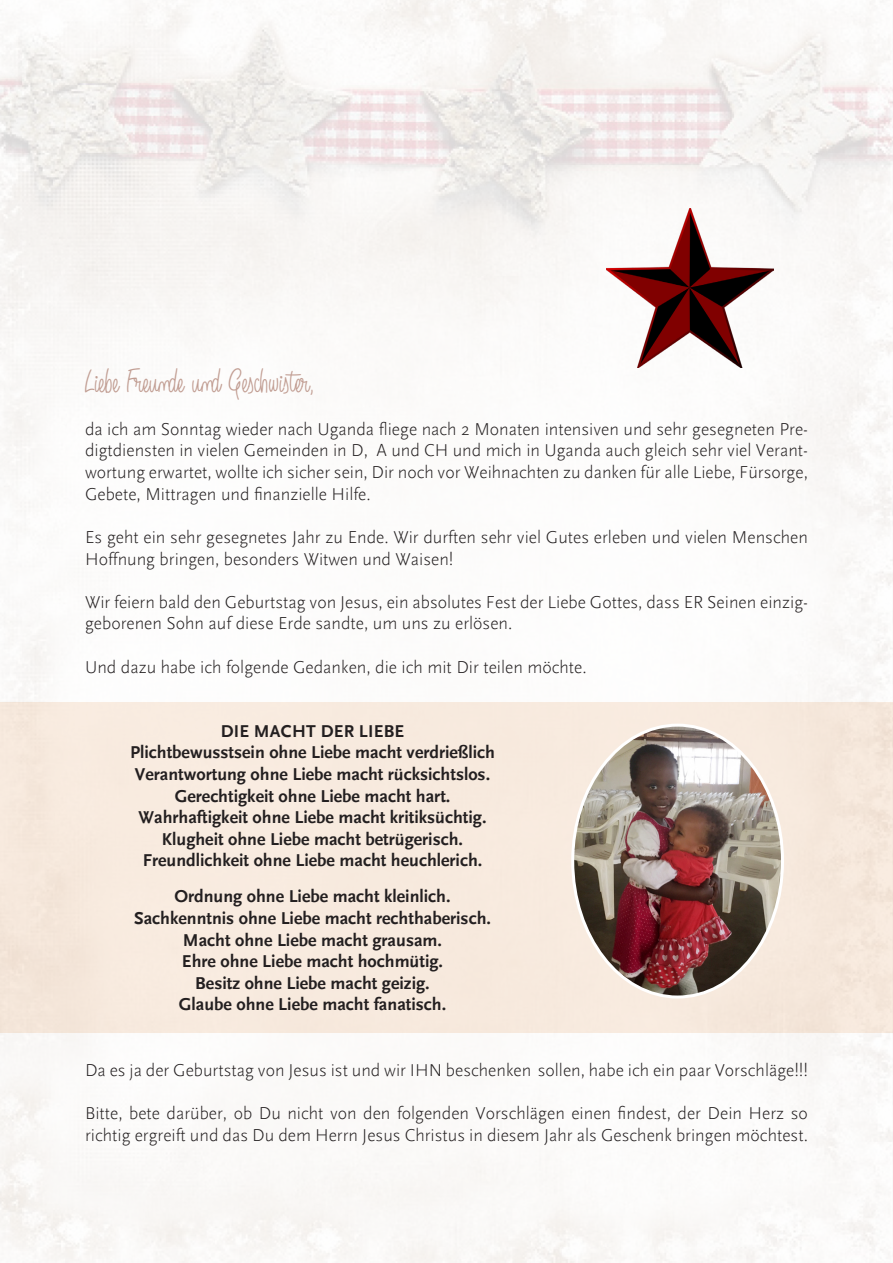
<style>
.page{position:relative;width:893px;height:1263px;background:#fff}
.page>*{position:absolute;margin:0;border:0;box-sizing:border-box;transform-origin:0 0}
.t1{font:36px "Angelique Rose FFP";letter-spacing:-.005em;color:#c19d92}
.t2{font:300 18px/21.6px "Scala Sans";color:#231f20}
.t3{font:700 18px "Scala Sans";color:#231f20}
</style>
<div class="page">
<img style="left:0;top:0;width:893px;height:1263px">
<img style="left:607px;top:208px;width:167px;height:159px">
<img style="left:573px;top:725px;width:209px;height:272px">
<p class="t1" style="left:85px;top:362px;width:231px">Liebe Freunde und Geschwister,</p>
<p class="t2" style="left:85px;top:418px;width:724px;text-align:justify">da ich am Sonntag wieder nach Uganda fliege nach 2 Monaten intensiven und sehr gesegneten Pre&shy;digtdiensten in vielen Gemeinden in D, A und CH und mich in Uganda auch gleich sehr viel Verant&shy;wortung erwartet, wollte ich sicher sein, Dir noch vor Weihnachten zu danken für alle Liebe, Fürsorge, Gebete, Mittragen und finanzielle Hilfe.</p>
<p class="t2" style="left:85px;top:526px;width:724px">Es geht ein sehr gesegnetes Jahr zu Ende. Wir durften sehr viel Gutes erleben und vielen Menschen<br>Hoffnung bringen, besonders Witwen und Waisen!</p>
<p class="t2" style="left:85px;top:591px;width:724px">Wir feiern bald den Geburtstag von Jesus, ein absolutes Fest der Liebe Gottes, dass ER Seinen einzig&shy;geborenen Sohn auf diese Erde sandte, um uns zu erlösen.</p>
<p class="t2" style="left:85px;top:656px;width:503px">Und dazu habe ich folgende Gedanken, die ich mit Dir teilen möchte.</p>
<p class="t3" style="left:221px;top:721px;width:185px">DIE MACHT DER LIEBE</p>
<p class="t3" style="left:130px;top:743px;width:366px">Plichtbewusstsein ohne Liebe macht verdrießlich</p>
<p class="t3" style="left:135px;top:764px;width:357px">Verantwortung ohne Liebe macht rücksichtslos.</p>
<p class="t3" style="left:175px;top:786px;width:277px">Gerechtigkeit ohne Liebe macht hart.</p>
<p class="t3" style="left:139px;top:808px;width:349px">Wahrhaftigkeit ohne Liebe macht kritiksüchtig.</p>
<p class="t3" style="left:162px;top:829px;width:303px">Klugheit ohne Liebe macht betrügerisch.</p>
<p class="t3" style="left:143px;top:851px;width:341px">Freundlichkeit ohne Liebe macht heuchlerich.</p>
<p class="t3" style="left:174px;top:887px;width:278px">Ordnung ohne Liebe macht kleinlich.</p>
<p class="t3" style="left:134px;top:908px;width:358px">Sachkenntnis ohne Liebe macht rechthaberisch.</p>
<p class="t3" style="left:183px;top:930px;width:261px">Macht ohne Liebe macht grausam.</p>
<p class="t3" style="left:182px;top:952px;width:263px">Ehre ohne Liebe macht hochmütig.</p>
<p class="t3" style="left:195px;top:973px;width:236px">Besitz ohne Liebe macht geizig.</p>
<p class="t3" style="left:179px;top:995px;width:269px">Glaube ohne Liebe macht fanatisch.</p>
<p class="t2" style="left:85px;top:1059px;width:724px">Da es ja der Geburtstag von Jesus ist und wir IHN beschenken sollen, habe ich ein paar Vorschläge!!!</p>
<p class="t2" style="left:85px;top:1102px;width:724px">Bitte, bete darüber, ob Du nicht von den folgenden Vorschlägen einen findest, der Dein Herz so richtig ergreift und das Du dem Herrn Jesus Christus in diesem Jahr als Geschenk bringen möchtest.</p>
</div>
